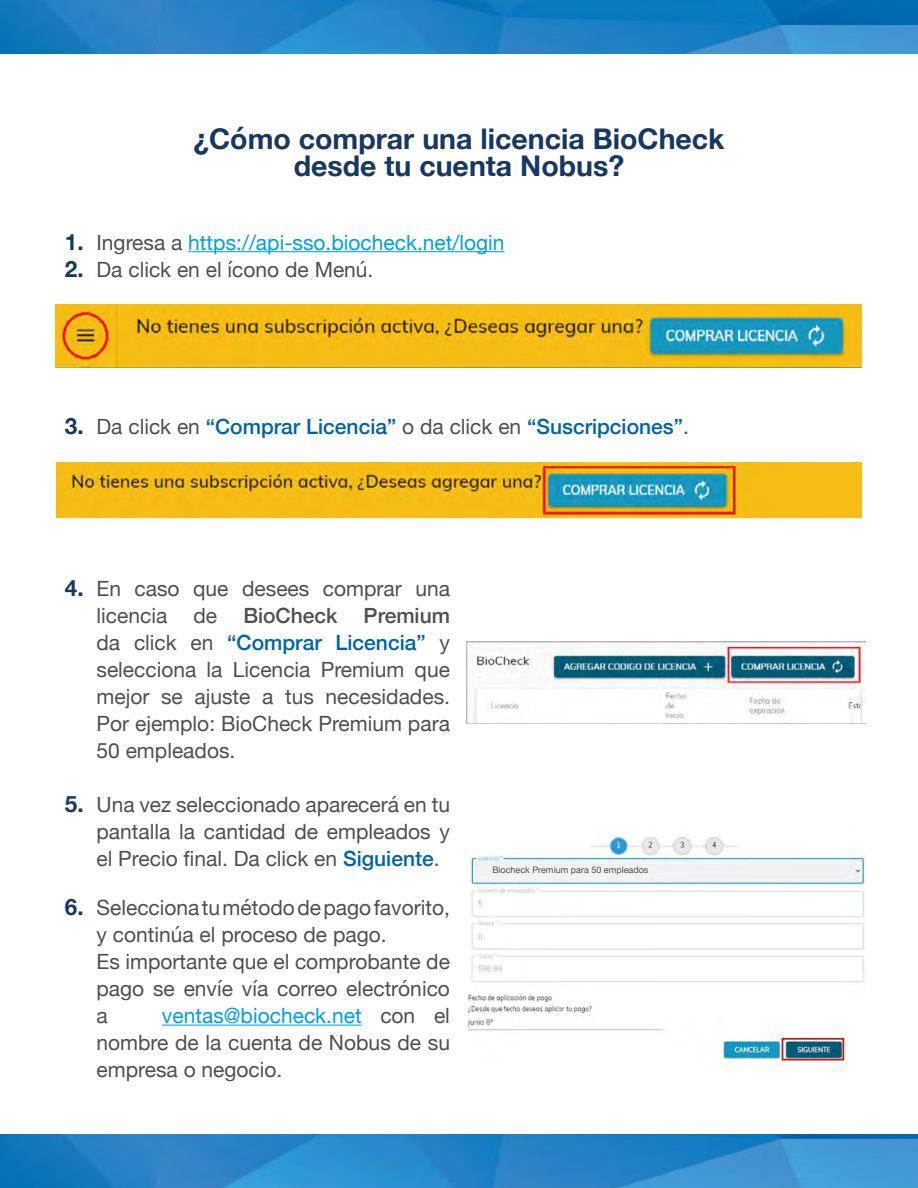
<style>
.page{position:relative;width:918px;height:1188px;background:#fff}
.page>*{position:absolute;margin:0;border:0;box-sizing:border-box;transform-origin:0 0}
.t1{font:700 28.5px/27px "Helvetica Neue";color:#173861;text-align:center}
.t2{font:21px/27px "Helvetica Neue";color:#4f4f52;text-align:justify}
.t3{font:500 21px "Helvetica Neue";color:#0063a8}
.t4{font:21px "Helvetica Neue";color:#009fe3}
.t5{font:9px "Helvetica Neue";color:#4f4f52}
.s1{font-weight:700;font-size:22.5px;color:#173861}
.s2{color:#4f4f52}
.s3{font-weight:400;color:#4f4f52}
.s4{font-weight:500}
.s5{font-weight:500;color:#0063a8}
.s6{color:#009fe3}
</style>
<div class="page">
<img style="left:0;top:0;width:918px;height:54px">
<img style="left:0;top:1134px;width:918px;height:54px">
<hr style="left:188px;top:251px;width:317px;height:1px;background:#009fe3">
<img style="left:56px;top:305px;width:805px;height:62px">
<img style="left:56px;top:462px;width:806px;height:55px">
<img style="left:467px;top:642px;width:398px;height:82px">
<hr style="left:162px;top:1025px;width:200px;height:1px;background:#009fe3">
<img style="left:467px;top:834px;width:399px;height:227px">
<div style="left:782px;top:1038px;width:62px;height:23px;border:2px solid #cd171a"></div>
<div style="left:477px;top:865px;width:179px;height:12px;background:#f2f2f2"></div>
<h1 class="t1" style="left:193px;top:126px;width:533px">¿Cómo comprar una licencia BioCheck desde tu cuenta Nobus?</h1>
<p class="t4" style="left:65px;top:227px;width:441px"><span class="s1">1.</span> <span class="s2">Ingresa a</span> https://api-sso.biocheck.net/login</p>
<p class="t2" style="left:65px;top:257px;width:310px"><span class="s1">2.</span> Da click en el ícono de Menú.</p>
<p class="t3" style="left:65px;top:410px;width:625px"><span class="s1">3.</span> <span class="s3">Da click en</span> “Comprar Licencia” <span class="s3">o da click en</span> “Suscripciones”<span class="s3">.</span></p>
<p class="t2" style="left:97px;top:576px;width:355px;text-indent:-32px"><span class="s1">4.</span> En caso que desees comprar una licencia de <span class="s4">BioCheck Premium </span>da click en <span class="s5">“Comprar Licencia”</span> y selecciona la Licencia Premium que mejor se ajuste a tus necesidades.<br>Por ejemplo: BioCheck Premium para 50 empleados.</p>
<p class="t2" style="left:97px;top:792px;width:355px;text-indent:-32px"><span class="s1">5.</span> Una vez seleccionado aparecerá en tu pantalla la cantidad de empleados y el Precio final. Da click en <span class="s5">Siguiente</span>.</p>
<p class="t2" style="left:97px;top:895px;width:355px;text-align:left;text-indent:-32px"><span class="s1">6.</span> Selecciona tu método de pago favorito, y continúa el proceso de pago.<br>Es importante que el comprobante de pago se envíe vía correo electrónico a</p>
<p class="t2" style="left:97px;top:1003px;width:355px;text-indent:65px"><span class="s6">ventas@biocheck.net</span> con el nombre de la cuenta de Nobus de su empresa o negocio.</p>
<p class="t5" style="left:492px;top:863px;width:157px">Biocheck Premium para 50 empleados</p>
</div>
